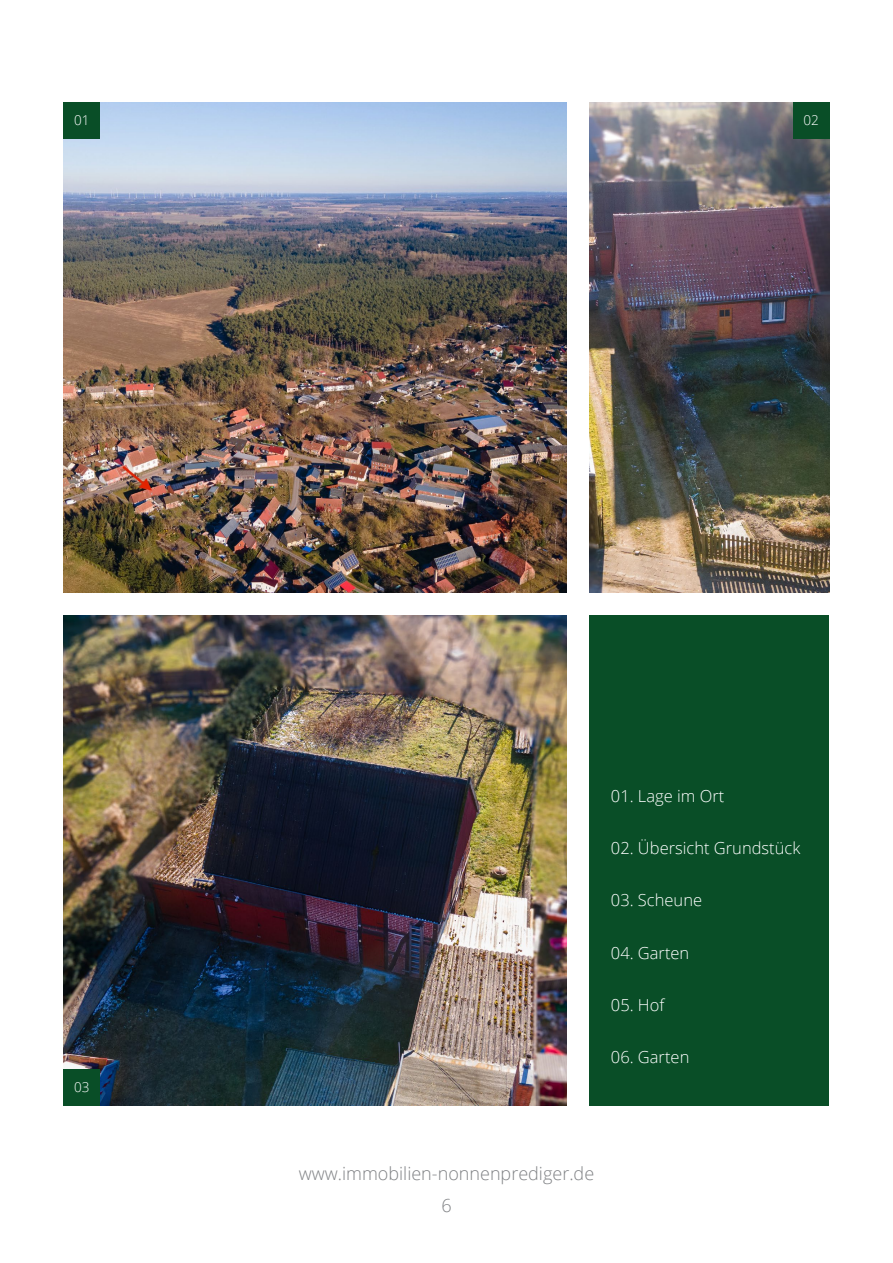
<style>
.page{position:relative;width:893px;height:1263px;background:#fff}
.page>*{position:absolute;margin:0;border:0;box-sizing:border-box;transform-origin:0 0}
.t1{font:300 18px/32px "Open Sans";color:#808285;text-align:center}
.t2{font:300 16.5px "Open Sans";color:#fff}
.t3{font:300 13.5px "Open Sans";color:#fff}
</style>
<div class="page">
<img style="left:64px;top:102px;width:502px;height:490px">
<img style="left:64px;top:616px;width:502px;height:490px">
<img style="left:590px;top:102px;width:239px;height:490px">
<div style="left:590px;top:616px;width:239px;height:490px;background:#094e27"></div>
<div style="left:64px;top:102px;width:36px;height:36px;background:#094e27"></div>
<div style="left:64px;top:1069px;width:36px;height:37px;background:#094e27"></div>
<div style="left:793px;top:102px;width:36px;height:36px;background:#094e27"></div>
<p class="t3" style="left:74px;top:111px;width:17px">01</p>
<p class="t3" style="left:803px;top:111px;width:17px">02</p>
<p class="t3" style="left:74px;top:1078px;width:17px">03</p>
<p class="t2" style="left:611px;top:784px;width:115px">01. Lage im Ort</p>
<p class="t2" style="left:611px;top:837px;width:191px">02. Übersicht Grundstück</p>
<p class="t2" style="left:611px;top:889px;width:93px">03. Scheune</p>
<p class="t2" style="left:611px;top:941px;width:80px">04. Garten</p>
<p class="t2" style="left:611px;top:994px;width:55px">05. Hof</p>
<p class="t2" style="left:611px;top:1046px;width:80px">06. Garten</p>
<p class="t1" style="left:299px;top:1157px;width:297px">www.immobilien-nonnenprediger.de<br>6</p>
</div>
